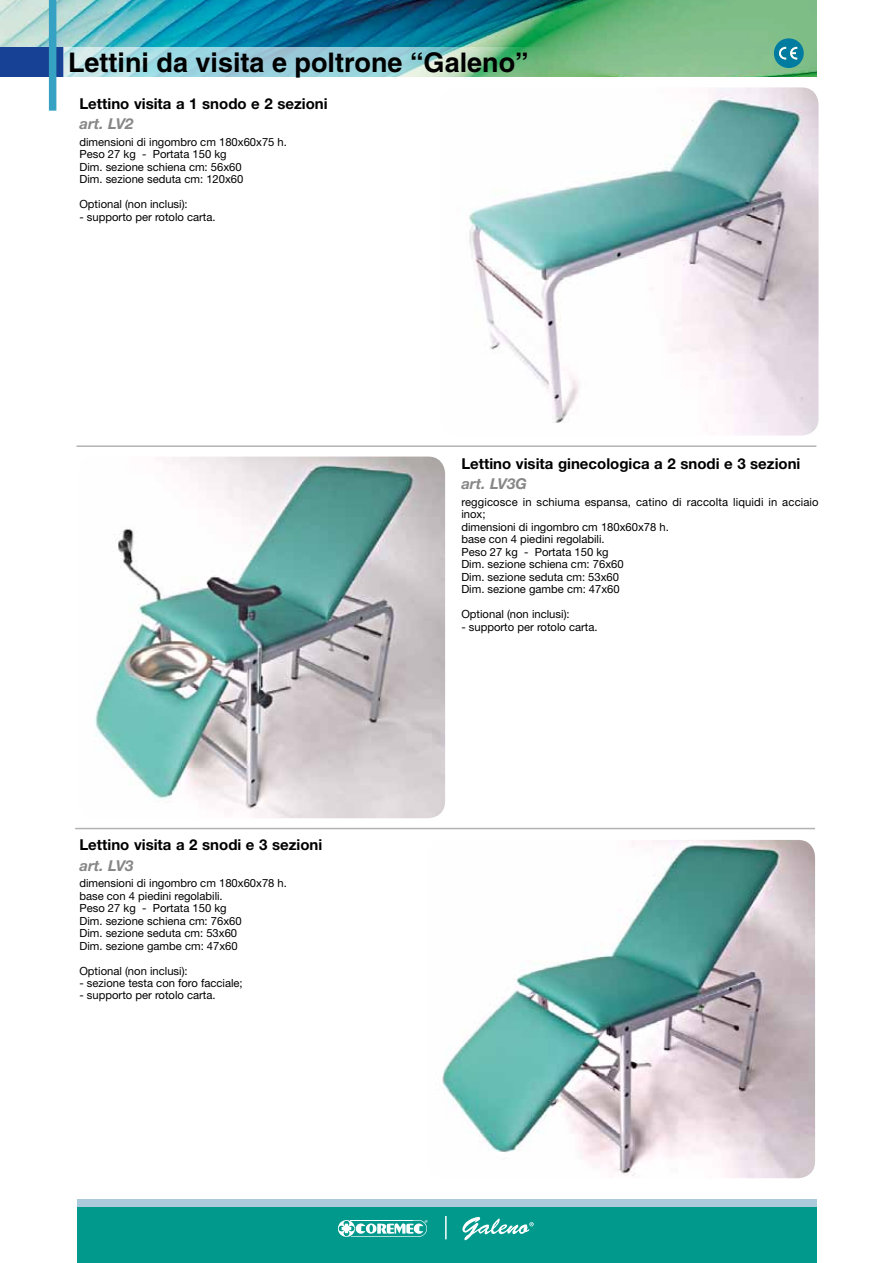
<style>
.page{position:relative;width:893px;height:1263px;background:#fff}
.page>*{position:absolute;margin:0;border:0;box-sizing:border-box;transform-origin:0 0}
.t1{font:700 27px "Helvetica";color:#000}
.t2{font:700 15px "Helvetica Neue LT Std";color:#000}
.t3{font:italic 700 15px "Helvetica Neue LT Std";color:#878787}
.t4{font:11.25px/12.5px "Helvetica Neue LT Std";color:#000}
</style>
<div class="page">
<img style="left:0;top:0;width:816px;height:77px">
<div style="left:0;top:47px;width:64px;height:29px;background:#164194"></div>
<div style="left:77px;top:1206px;width:739px;height:57px;background:#00998c"></div>
<div style="left:77px;top:1199px;width:739px;height:7px;background:#abcbdd"></div>
<svg style="left:462px;top:1217px;width:72px;height:23px"></svg>
<svg style="left:337px;top:1220px;width:91px;height:17px"></svg>
<hr style="left:351px;top:1220px;width:62px;height:1px;background:#fff">
<hr style="left:445px;top:1216px;width:2px;height:23px;background:#fff">
<div style="left:49px;top:0;width:7px;height:111px;background:#35a2c3"></div>
<svg style="left:774px;top:38px;width:30px;height:30px"></svg>
<svg style="left:64px;top:47px;width:510px;height:29px;background:#9ad0c9"></svg>
<hr style="left:75px;top:828px;width:740px;height:1px;background:#b3b2b2">
<hr style="left:77px;top:445px;width:739px;height:2px;background:#b3b2b2">
<img style="left:469px;top:87px;width:350px;height:349px">
<img style="left:442px;top:840px;width:373px;height:338px">
<img style="left:95px;top:457px;width:350px;height:361px">
<h1 class="t1" style="left:68px;top:46px;width:462px">Lettini da visita e poltrone “Galeno”</h1>
<h2 class="t2" style="left:79px;top:94px;width:250px">Lettino visita a 1 snodo e 2 sezioni</h2>
<h2 class="t3" style="left:79px;top:115px;width:56px">art. LV2</h2>
<p class="t4" style="left:79px;top:136px;width:209px">dimensioni di ingombro cm 180x60x75 h.<br>Peso 27 kg - Portata 150 kg<br>Dim. sezione schiena cm: 56x60<br>Dim. sezione seduta cm: 120x60</p>
<p class="t4" style="left:79px;top:198px;width:110px">Optional (non inclusi):</p>
<p class="t4" style="left:79px;top:210px;width:138px">- supporto per rotolo carta.</p>
<h2 class="t2" style="left:79px;top:835px;width:244px">Lettino visita a 2 snodi e 3 sezioni</h2>
<h2 class="t3" style="left:79px;top:856px;width:56px">art. LV3</h2>
<p class="t4" style="left:79px;top:877px;width:209px">dimensioni di ingombro cm 180x60x78 h. base con 4 piedini regolabili.<br>Peso 27 kg - Portata 150 kg<br>Dim. sezione schiena cm: 76x60<br>Dim. sezione seduta cm: 53x60<br>Dim. sezione gambe cm: 47x60</p>
<p class="t4" style="left:79px;top:964px;width:110px">Optional (non inclusi):</p>
<p class="t4" style="left:79px;top:976px;width:165px">- sezione testa con foro facciale;</p>
<p class="t4" style="left:79px;top:989px;width:138px">- supporto per rotolo carta.</p>
<h2 class="t2" style="left:461px;top:454px;width:341px">Lettino visita ginecologica a 2 snodi e 3 sezioni</h2>
<h2 class="t3" style="left:461px;top:475px;width:67px">art. LV3G</h2>
<p class="t4" style="left:461px;top:496px;width:359px">reggicosce in schiuma espansa, catino di raccolta liquidi in acciaio inox;<br>dimensioni di ingombro cm 180x60x78 h.<br>base con 4 piedini regolabili.<br>Peso 27 kg - Portata 150 kg<br>Dim. sezione schiena cm: 76x60<br>Dim. sezione seduta cm: 53x60<br>Dim. sezione gambe cm: 47x60</p>
<p class="t4" style="left:461px;top:608px;width:110px">Optional (non inclusi):</p>
<p class="t4" style="left:461px;top:620px;width:138px">- supporto per rotolo carta.</p>
</div>
